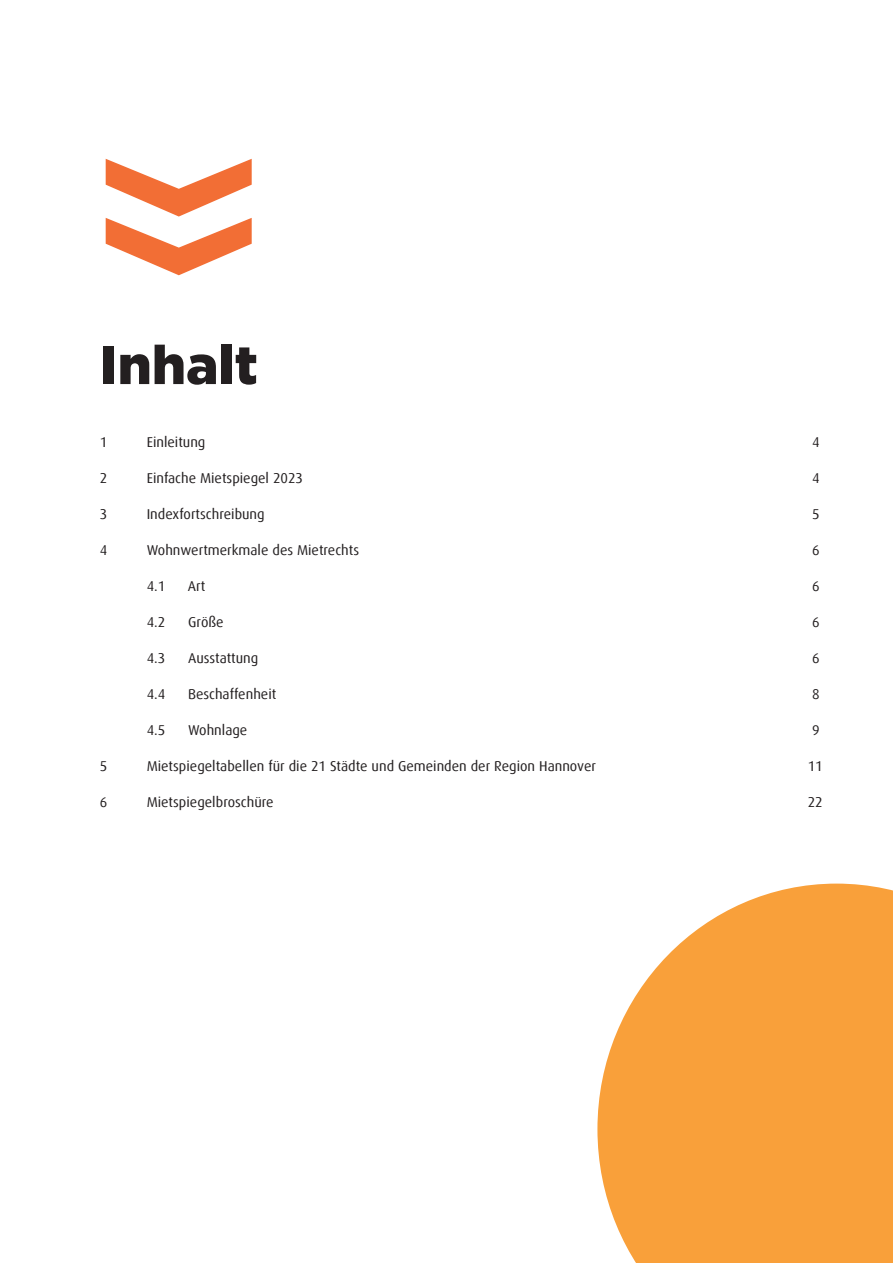
<style>
.page{position:relative;width:893px;height:1263px;background:#fff}
.page>*{position:absolute;margin:0;border:0;box-sizing:border-box;transform-origin:0 0}
.t1{font:500 261.15px "Antenna Cond";color:#f26e35}
.t2{font:900 54px "Gotham";color:#231f20}
.t3{font:14.25px "Dax";color:#231f20}
</style>
<div class="page">
<svg style="left:597px;top:883px;width:296px;height:380px;background:#f9ad54"></svg>
<h1 class="t1" style="left:354px;top:136px;width:158px;rotate:90deg">»</h1>
<h2 class="t2" style="left:100px;top:334px;width:159px">Inhalt</h2>
<p class="t3" style="left:100px;top:434px;width:9px">1</p>
<p class="t3" style="left:147px;top:434px;width:60px">Einleitung</p>
<p class="t3" style="left:812px;top:434px;width:9px">4</p>
<p class="t3" style="left:100px;top:470px;width:9px">2</p>
<p class="t3" style="left:147px;top:470px;width:158px">Einfache Mietspiegel 2023</p>
<p class="t3" style="left:812px;top:470px;width:9px">4</p>
<p class="t3" style="left:100px;top:506px;width:9px">3</p>
<p class="t3" style="left:147px;top:506px;width:120px">Indexfortschreibung</p>
<p class="t3" style="left:812px;top:506px;width:9px">5</p>
<p class="t3" style="left:100px;top:542px;width:9px">4</p>
<p class="t3" style="left:147px;top:542px;width:214px">Wohnwertmerkmale des Mietrechts</p>
<p class="t3" style="left:812px;top:542px;width:9px">6</p>
<p class="t3" style="left:147px;top:578px;width:20px">4.1</p>
<p class="t3" style="left:188px;top:578px;width:19px">Art</p>
<p class="t3" style="left:812px;top:578px;width:9px">6</p>
<p class="t3" style="left:147px;top:614px;width:20px">4.2</p>
<p class="t3" style="left:188px;top:614px;width:37px">Größe</p>
<p class="t3" style="left:812px;top:614px;width:9px">6</p>
<p class="t3" style="left:147px;top:650px;width:20px">4.3</p>
<p class="t3" style="left:188px;top:650px;width:72px">Ausstattung</p>
<p class="t3" style="left:812px;top:650px;width:9px">6</p>
<p class="t3" style="left:147px;top:686px;width:20px">4.4</p>
<p class="t3" style="left:188px;top:686px;width:90px">Beschaffenheit</p>
<p class="t3" style="left:812px;top:686px;width:9px">8</p>
<p class="t3" style="left:147px;top:722px;width:20px">4.5</p>
<p class="t3" style="left:188px;top:722px;width:61px">Wohnlage</p>
<p class="t3" style="left:812px;top:722px;width:9px">9</p>
<p class="t3" style="left:100px;top:758px;width:9px">5</p>
<p class="t3" style="left:147px;top:758px;width:451px">Mietspiegeltabellen für die 21 Städte und Gemeinden der Region Hannover</p>
<p class="t3" style="left:808px;top:758px;width:17px">11</p>
<p class="t3" style="left:100px;top:794px;width:9px">6</p>
<p class="t3" style="left:147px;top:794px;width:128px">Mietspiegelbroschüre</p>
<p class="t3" style="left:808px;top:794px;width:17px">22</p>
</div>
